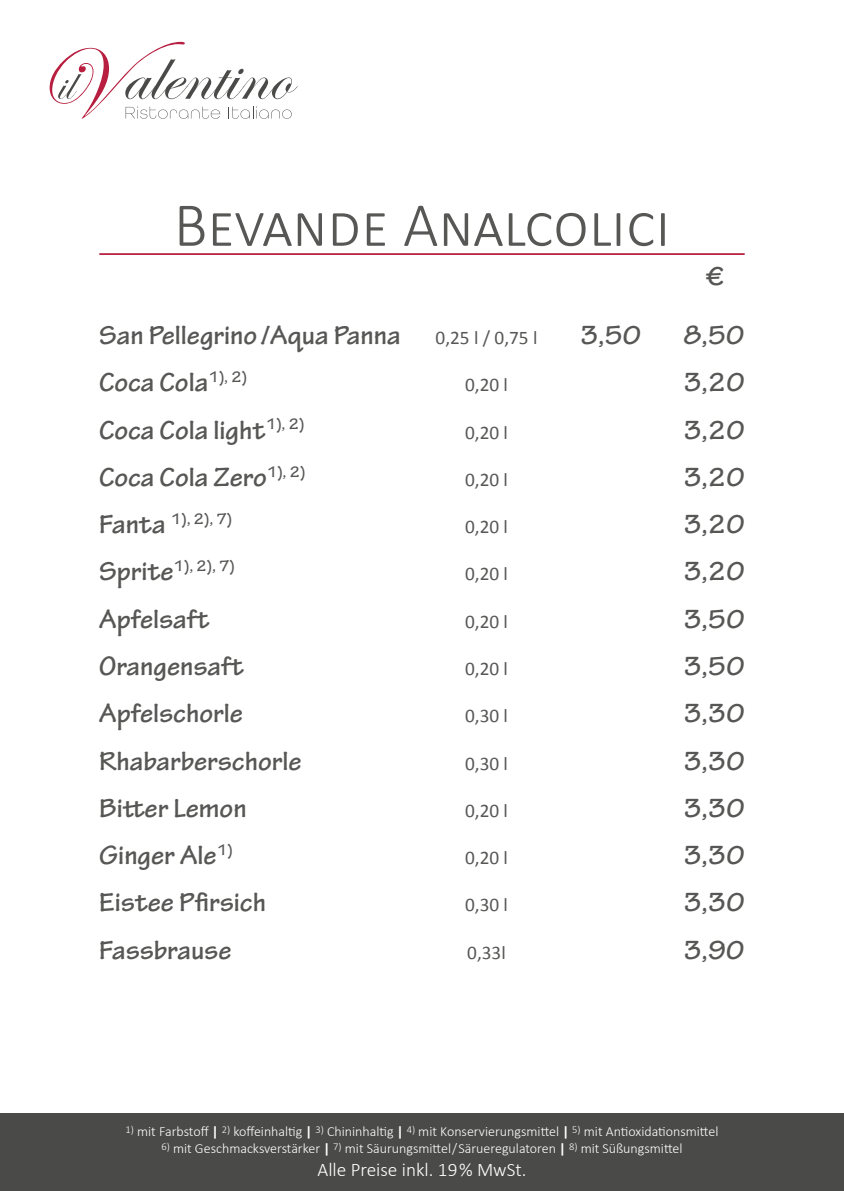
<style>
.page{position:relative;width:844px;height:1191px;background:#fff}
.page>*{position:absolute;margin:0;border:0;box-sizing:border-box;transform-origin:0 0}
.t1{font:300 63px "Calibri";color:#575756}
.t2{font:700 28px "Tekton Pro";color:#575756}
.t3{font:19.25px "Calibri";color:#575756}
.t4{font:300 19.25px "Calibri";color:#fff}
.t5{font:700 16.28px "Tekton Pro";color:#575756}
.t6{font:300 14px "Calibri";color:#fff}
.s1{font-family:"Calibri";font-weight:400;font-size:19.25px}
.s2{font-size:28px}
.s3{font-weight:700}
</style>
<div class="page">
<div style="left:0;top:1113px;width:843px;height:78px;background:#4a4a49"></div>
<hr style="left:99px;top:253px;width:645px;height:2px;background:#b71e3f">
<svg style="left:50px;top:42px;width:247px;height:77px"></svg>
<h1 class="t1" style="left:174px;top:186px;width:498px">Bevande Analcolici</h1>
<p class="t2" style="left:705px;top:259px;width:20px">€</p>
<p class="t2" style="left:99px;top:319px;width:439px">San Pellegrino /Aqua Panna <span class="s1">0,25 l / 0,75 l</span></p>
<p class="t2" style="left:580px;top:319px;width:63px">3,50</p>
<p class="t2" style="left:683px;top:319px;width:63px">8,50</p>
<p class="t2" style="left:99px;top:366px;width:149px">Coca Cola<sup>1),</sup> <sup>2)</sup></p>
<p class="t3" style="left:465px;top:372px;width:44px">0,20 l</p>
<p class="t2" style="left:683px;top:366px;width:63px">3,20</p>
<p class="t2" style="left:99px;top:413px;width:207px">Coca Cola light<sup>1),</sup> <sup>2)</sup></p>
<p class="t3" style="left:465px;top:419px;width:44px">0,20 l</p>
<p class="t2" style="left:683px;top:413px;width:63px">3,20</p>
<p class="t2" style="left:99px;top:460px;width:208px">Coca Cola Zero<sup>1),</sup> <sup>2)</sup></p>
<p class="t3" style="left:465px;top:466px;width:44px">0,20 l</p>
<p class="t2" style="left:683px;top:460px;width:63px">3,20</p>
<p class="t5" style="left:99px;top:509px;width:134px"><span class="s2">Fanta</span> 1), 2), 7)</p>
<p class="t3" style="left:465px;top:513px;width:44px">0,20 l</p>
<p class="t2" style="left:683px;top:508px;width:63px">3,20</p>
<p class="t5" style="left:99px;top:556px;width:137px"><span class="s2">Sprite</span>1), 2), 7)</p>
<p class="t3" style="left:465px;top:561px;width:44px">0,20 l</p>
<p class="t2" style="left:683px;top:555px;width:63px">3,20</p>
<p class="t2" style="left:99px;top:602px;width:112px">Apfelsaft</p>
<p class="t3" style="left:465px;top:608px;width:44px">0,20 l</p>
<p class="t2" style="left:683px;top:602px;width:63px">3,50</p>
<p class="t2" style="left:99px;top:649px;width:146px">Orangensaft</p>
<p class="t3" style="left:465px;top:655px;width:44px">0,20 l</p>
<p class="t2" style="left:683px;top:649px;width:63px">3,50</p>
<p class="t2" style="left:99px;top:697px;width:145px">Apfelschorle</p>
<p class="t3" style="left:465px;top:702px;width:44px">0,30 l</p>
<p class="t2" style="left:683px;top:697px;width:63px">3,30</p>
<p class="t2" style="left:99px;top:744px;width:204px">Rhabarberschorle</p>
<p class="t3" style="left:465px;top:750px;width:44px">0,30 l</p>
<p class="t2" style="left:683px;top:744px;width:63px">3,30</p>
<p class="t2" style="left:99px;top:791px;width:149px">Bitter Lemon</p>
<p class="t3" style="left:465px;top:797px;width:44px">0,20 l</p>
<p class="t2" style="left:683px;top:791px;width:63px">3,30</p>
<p class="t2" style="left:99px;top:838px;width:135px">Ginger Ale<sup>1)</sup></p>
<p class="t3" style="left:465px;top:844px;width:44px">0,20 l</p>
<p class="t2" style="left:683px;top:838px;width:63px">3,30</p>
<p class="t2" style="left:99px;top:886px;width:168px">Eistee Pfirsich</p>
<p class="t3" style="left:465px;top:891px;width:44px">0,30 l</p>
<p class="t2" style="left:683px;top:886px;width:63px">3,30</p>
<p class="t2" style="left:99px;top:933px;width:134px">Fassbrause</p>
<p class="t3" style="left:467px;top:939px;width:40px">0,33l</p>
<p class="t2" style="left:683px;top:933px;width:63px">3,90</p>
<p class="t6" style="left:125px;top:1122px;width:594px"><sup>1)</sup> mit Farbstoff <span class="s3">|</span> <sup>2)</sup> koffeinhaltig <span class="s3">|</span> <sup>3)</sup> Chininhaltig <span class="s3">|</span> <sup>4)</sup> mit Konservierungsmittel <span class="s3">|</span> <sup>5)</sup> mit Antioxidationsmittel</p>
<p class="t6" style="left:161px;top:1139px;width:522px"><sup>6)</sup> mit Geschmacksverstärker <span class="s3">|</span> <sup>7)</sup> mit Säurungsmittel / Särueregulatoren <span class="s3">|</span> <sup>8)</sup> mit Süßungsmittel</p>
<p class="t4" style="left:317px;top:1157px;width:210px">Alle Preise inkl. 19 % MwSt.</p>
</div>
